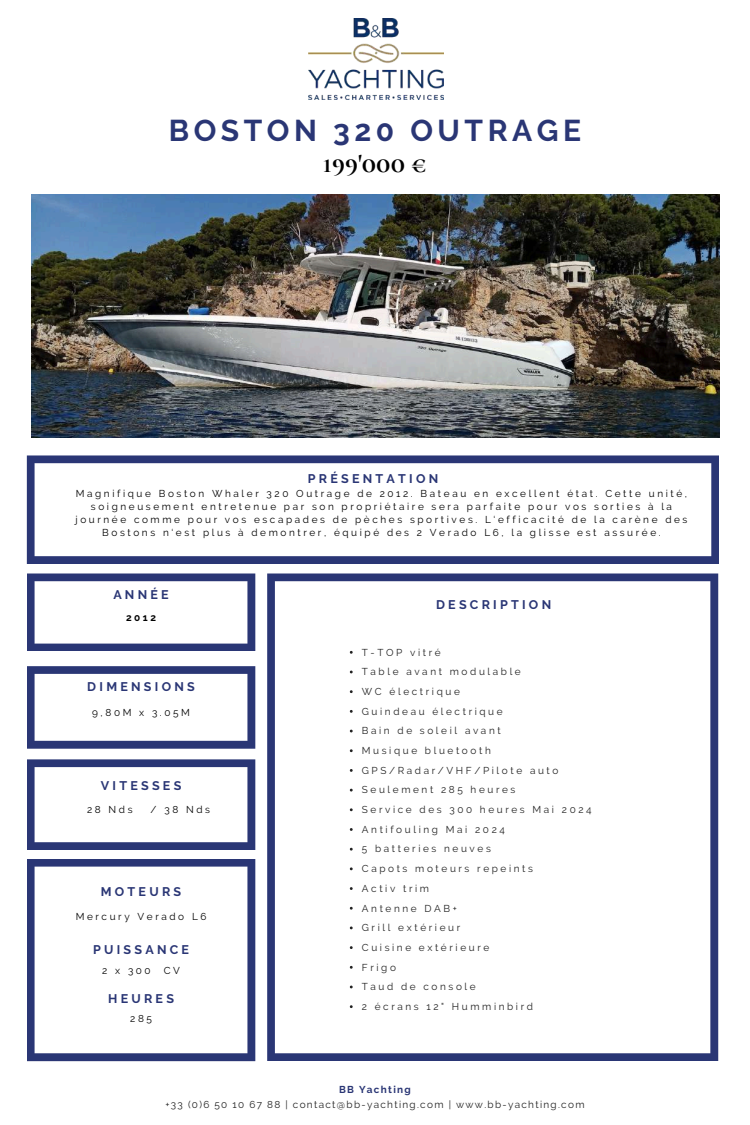
<style>
.page{position:relative;width:750px;height:1125px;background:#fff}
.page>*{position:absolute;margin:0;border:0;box-sizing:border-box;transform-origin:0 0}
.t1{font:700 30px "Raleway";letter-spacing:.15em;color:#2a3675}
.t2{font:700 26.25px "Cormorant SC";color:#000}
.t3{font:700 12.5px "Raleway";letter-spacing:.26em;color:#2a3675}
.t4{font:10px/13.1px "Raleway";letter-spacing:.26em;color:#000;text-align:center}
.t5{font:10px/19.8px "Raleway";letter-spacing:.26em;color:#222}
.t6{font:10px "Raleway";letter-spacing:.13em;color:#222}
.t7{font:700 10px "Raleway";letter-spacing:.13em;color:#2a3675}
.t8{font:700 10px "Raleway";color:#000}
</style>
<div class="page">
<svg style="left:27px;top:666px;width:228px;height:83px"></svg>
<svg style="left:27px;top:759px;width:228px;height:91px"></svg>
<svg style="left:27px;top:859px;width:228px;height:202px"></svg>
<svg style="left:27px;top:455px;width:692px;height:109px"></svg>
<svg style="left:267px;top:573px;width:451px;height:488px"></svg>
<svg style="left:27px;top:573px;width:228px;height:78px"></svg>
<img style="left:308px;top:19px;width:135px;height:80px">
<img style="left:31px;top:194px;width:688px;height:244px">
<h1 class="t1" style="left:169px;top:113px;width:414px">BOSTON 320 OUTRAGE</h1>
<h2 class="t2" style="left:323px;top:147px;width:105px">199'000 €</h2>
<p class="t3" style="left:308px;top:471px;width:132px">PRÉSENTATION</p>
<p class="t4" style="left:76px;top:487px;width:613px">Magnifique Boston Whaler 320 Outrage de 2012. Bateau en excellent état. Cette unité, soigneusement entretenue par son propriétaire sera parfaite pour vos sorties à la journée comme pour vos escapades de pèches sportives. L‘efficacité de la carène des Bostons n‘est plus à demontrer, équipé des 2 Verado L6, la glisse est assurée.</p>
<p class="t3" style="left:113px;top:587px;width:57px">ANNÉE</p>
<p class="t8" style="left:126px;top:611px;width:32px">2012</p>
<p class="t3" style="left:87px;top:679px;width:109px">DIMENSIONS</p>
<p class="t4" style="left:92px;top:706px;width:99px">9,80M x 3.05M</p>
<p class="t3" style="left:101px;top:778px;width:82px">VITESSES</p>
<p class="t4" style="left:87px;top:803px;width:47px">28 Nds</p>
<p class="t4" style="left:151px;top:803px;width:61px">/ 38 Nds</p>
<p class="t3" style="left:101px;top:884px;width:82px">MOTEURS</p>
<p class="t4" style="left:76px;top:910px;width:132px">Mercury Verado L6</p>
<p class="t3" style="left:93px;top:942px;width:98px">PUISSANCE</p>
<p class="t4" style="left:102px;top:964px;width:50px">2 x 300</p>
<p class="t4" style="left:164px;top:964px;width:18px">C V</p>
<p class="t3" style="left:108px;top:991px;width:67px">HEURES</p>
<p class="t4" style="left:130px;top:1012px;width:23px">285</p>
<p class="t3" style="left:436px;top:597px;width:117px">DESCRIPTION</p>
<p class="t5" style="left:362px;top:642px;width:231px">T-TOP vitré<br>Table avant modulable<br>WC électrique<br>Guindeau électrique<br>Bain de soleil avant<br>Musique bluetooth<br>GPS/Radar/VHF/Pilote auto<br>Seulement 285 heures<br>Service des 300 heures Mai 2024<br>Antifouling Mai 2024<br>5 batteries neuves<br>Capots moteurs repeints<br>Activ trim<br>Antenne DAB+<br>Grill extérieur<br>Cuisine extérieure<br>Frigo<br>Taud de console<br>2 écrans 12" Humminbird</p>
<p class="t7" style="left:339px;top:1084px;width:73px">BB Yachting</p>
<p class="t6" style="left:165px;top:1099px;width:421px">+33 (0)6 50 10 67 88 | contact@bb-yachting.com | www.bb-yachting.com</p>
</div>
